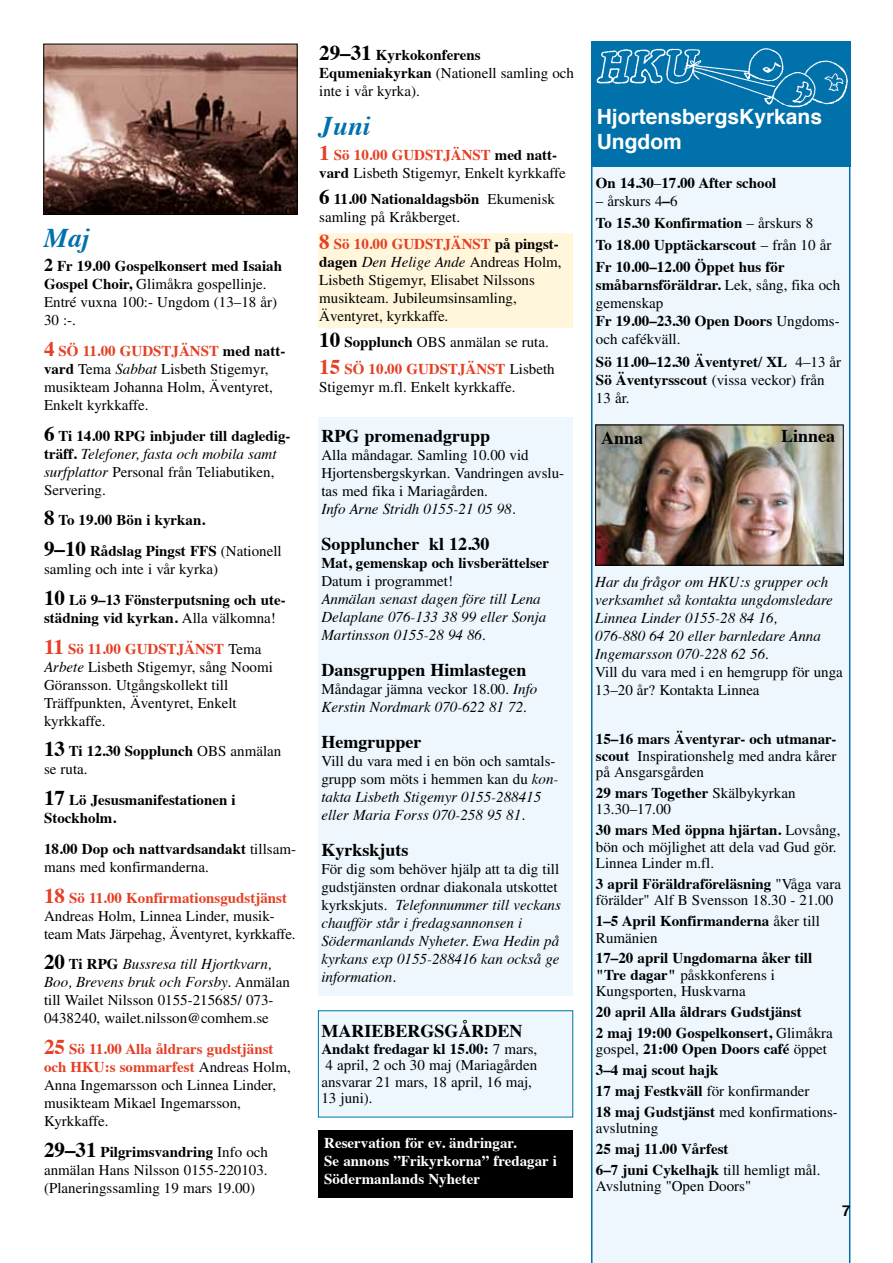
<style>
.page{position:relative;width:893px;height:1263px;background:#fff}
.page>*{position:absolute;margin:0;border:0;box-sizing:border-box;transform-origin:0 0}
.t1{font:italic 700 27px "Times";color:#0071ab}
.t2{font:700 21px/25.2px "Helvetica";color:#fff}
.t3{font:700 18px "Times";color:#000}
.t4{font:15px/18px "Times";color:#000}
.t5{font:italic 15px/18px "Times";color:#000}
.t6{font:700 15px/20.7px "Times";color:#000}
.t7{font:700 15px/18px "Times";color:#fff}
.t8{font:700 15px "Helvetica";color:#000}
.s1{font-weight:700;font-size:18px}
.s2{font-weight:700}
.s3{font-weight:700;font-size:21px;color:#e53f24}
.s4{font-weight:700;color:#e53f24}
.s5{font-style:italic}
.s6{font-weight:700;font-style:normal;font-size:21px}
.s7{font-weight:700;font-style:normal}
.s8{font-style:normal}
.s9{font-size:21px}
.s10{font-weight:400}
.s11{font-size:21px;color:#e53f24}
.s12{color:#e53f24}
.s13{font-weight:700;font-size:21px}
</style>
<div class="page">
<div style="left:319px;top:233px;width:254px;height:95px;background:#fff6db"></div>
<div style="left:318px;top:1010px;width:255px;height:107px;background:#edf7fd"></div>
<div style="left:591px;top:167px;width:259px;height:1096px;background:#edf7fd"></div>
<div style="left:591px;top:41px;width:259px;height:126px;background:#0071ab"></div>
<div style="left:318px;top:417px;width:255px;height:579px;background:#edf7fd"></div>
<div style="left:318px;top:1130px;width:255px;height:68px;background:#000"></div>
<img style="left:597px;top:427px;width:245px;height:137px">
<div style="left:595px;top:425px;width:249px;height:141px;border:1px solid #000"></div>
<img style="left:596px;top:48px;width:252px;height:60px">
<img style="left:45px;top:46px;width:251px;height:167px">
<div style="left:43px;top:44px;width:255px;height:171px;border:1px solid #000"></div>
<h1 class="t1" style="left:44px;top:212px;width:47px">Maj</h1>
<p class="t4" style="left:44px;top:257px;width:240px"><span class="s1">2</span> <span class="s2">Fr 19.00 Gospelkonsert med Isaiah<br>Gospel Choir,</span> Glimåkra gospellinje.<br>Entré vuxna 100:- Ungdom (13–18 år)<br>30 :-.</p>
<p class="t4" style="left:44px;top:342px;width:243px"><span class="s3">4</span> <span class="s4">SÖ 11.00 Gudstjänst</span> <span class="s2">med natt&shy;vard</span> Tema <span class="s5">Sabbat</span> Lisbeth Stigemyr, musikteam Johanna Holm, Äventyret,<br>Enkelt kyrkkaffe.</p>
<p class="t5" style="left:44px;top:426px;width:248px"><span class="s6">6</span> <span class="s7">Ti 14.00 RPG inbjuder till dagledig&shy;träff.</span> Telefoner, fasta och mobila samt surfplattor <span class="s8">Personal från Teliabutiken, Servering.</span></p>
<p class="t6" style="left:44px;top:503px;width:239px;line-height:30.8px"><span class="s9">8</span> To 19.00 Bön i kyrkan.<br><span class="s9">9–10</span> Rådslag Pingst FFS <span class="s10">(Nationell</span></p>
<p class="t6" style="left:44px;top:552px;width:243px;line-height:30.8px"><span class="s10">samling och inte i vår kyrka)<br></span><span class="s9">10</span> Lö 9–13 Fönsterputsning och ute-</p>
<p class="t6" style="left:44px;top:601px;width:233px;line-height:30.8px">städning vid kyrkan. <span class="s10">Alla välkomna!<br></span><span class="s11">11</span> <span class="s12">Sö 11.00 Gudstjänst</span> <span class="s10">Tema</span></p>
<p class="t4" style="left:44px;top:657px;width:230px"><span class="s5">Arbete</span> Lisbeth Stigemyr, sång Noomi<br>Göransson. Utgångskollekt till<br>Träffpunkten, Äventyret, Enkelt kyrkkaffe.</p>
<p class="t4" style="left:44px;top:742px;width:239px"><span class="s13">13</span> <span class="s2">Ti 12.30 Sopplunch</span> OBS anmälan se ruta.</p>
<p class="t6" style="left:44px;top:789px;width:193px;line-height:18px"><span class="s9">17</span> Lö Jesusmanifestationen i<br>Stockholm.</p>
<p class="t4" style="left:44px;top:840px;width:253px"><span class="s2">18.00 Dop och nattvardsandakt</span> tillsam&shy;mans med konfirmanderna.</p>
<p class="t4" style="left:44px;top:889px;width:253px"><span class="s3">18</span> <span class="s4">Sö 11.00 Konfirmationsgudstjänst<br></span>Andreas Holm, Linnea Linder, musik&shy;team Mats Järpehag, Äventyret, kyrkkaffe.</p>
<p class="t4" style="left:44px;top:955px;width:247px"><span class="s13">20</span> <span class="s2">Ti RPG</span> <span class="s5">Bussresa till Hjortkvarn, Boo, Brevens bruk och Forsby.</span> Anmälan till Wailet Nilsson 0155-215685/ 073- 0438240, wailet.nilsson@comhem.se</p>
<p class="t4" style="left:44px;top:1040px;width:248px"><span class="s3">25</span> <span class="s4">Sö 11.00 Alla åldrars gudstjänst och HKU:s sommarfest</span> Andreas Holm,<br>Anna Ingemarsson och Linnea Linder, musikteam Mikael Ingemarsson,<br>Kyrkkaffe.</p>
<p class="t4" style="left:44px;top:1143px;width:226px;text-align:justify"><span class="s13">29–31</span> <span class="s2">Pilgrimsvandring</span> Info och anmälan Hans Nilsson 0155-220103. (Planeringssamling 19 mars 19.00)</p>
<p class="t4" style="left:319px;top:45px;width:256px"><span class="s13">29–31</span> <span class="s2">Kyrkokonferens<br>Equmeniakyrkan</span> (Nationell samling och inte i vår kyrka).</p>
<h1 class="t1" style="left:319px;top:101px;width:53px">Juni</h1>
<p class="t4" style="left:319px;top:146px;width:248px"><span class="s3">1</span> <span class="s4">Sö 10.00 Gudstjänst</span> <span class="s2">med natt&shy;vard</span> Lisbeth Stigemyr, Enkelt kyrkkaffe</p>
<p class="t4" style="left:319px;top:190px;width:237px"><span class="s13">6</span> <span class="s2">11.00 Nationaldagsbön</span> Ekumenisk samling på Kråkberget.</p>
<p class="t4" style="left:319px;top:235px;width:244px"><span class="s3">8</span> <span class="s4">Sö 10.00 Gudstjänst</span> <span class="s2">på pingst&shy;dagen</span> <span class="s5">Den Helige Ande</span> Andreas Holm,<br>Lisbeth Stigemyr, Elisabet Nilssons musikteam. Jubileumsinsamling,<br>Äventyret, kyrkkaffe.</p>
<p class="t4" style="left:319px;top:329px;width:237px;line-height:26.5px"><span class="s13">10</span> <span class="s2">Sopplunch</span> OBS anmälan se ruta.<br><span class="s3">15</span> <span class="s4">Sö 10.00 Gudstjänst</span> Lisbeth</p>
<p class="t4" style="left:319px;top:378px;width:198px">Stigemyr m.fl. Enkelt kyrkkaffe.</p>
<p class="t3" style="left:321px;top:419px;width:170px">RPG promenadgrupp</p>
<p class="t4" style="left:321px;top:446px;width:244px">Alla måndagar. Samling 10.00 vid<br>Hjortensbergskyrkan. Vandringen avslu&shy;tas med fika i Mariagården.</p>
<p class="t5" style="left:321px;top:499px;width:196px">Info Arne Stridh 0155-21 05 98.</p>
<p class="t3" style="left:321px;top:527px;width:170px">Soppluncher kl 12.30</p>
<p class="t6" style="left:321px;top:551px;width:229px">Mat, gemenskap och livsberättelser</p>
<p class="t4" style="left:321px;top:572px;width:133px">Datum i programmet!</p>
<p class="t5" style="left:321px;top:589px;width:226px">Anmälan senast dagen före till Lena<br>Delaplane 076-133 38 99 eller Sonja<br>Martinsson 0155-28 94 86<span class="s8">.</span></p>
<p class="t3" style="left:321px;top:653px;width:206px">Dansgruppen Himlastegen</p>
<p class="t5" style="left:321px;top:679px;width:218px"><span class="s8">Måndagar jämna veckor 18.00.</span> Info<br>Kerstin Nordmark 070-622 81 72<span class="s8">.</span></p>
<p class="t3" style="left:321px;top:725px;width:101px">Hemgrupper</p>
<p class="t5" style="left:321px;top:751px;width:239px"><span class="s8">Vill du vara med i en bön och samtals&shy;grupp som möts i hemmen kan du</span> kon&shy;takta Lisbeth Stigemyr 0155-288415 eller Maria Forss 070-258 95 81.</p>
<p class="t3" style="left:321px;top:833px;width:89px">Kyrkskjuts</p>
<p class="t5" style="left:321px;top:859px;width:241px"><span class="s8">För dig som behöver hjälp att ta dig till gudstjänsten ordnar diakonala utskottet kyrkskjuts.</span> Telefonnummer till veckans chaufför står i fredagsannonsen i Södermanlands Nyheter. Ewa Hedin på kyrkans exp 0155-288416 kan också ge information.</p>
<p class="t3" style="left:321px;top:1014px;width:64px">Mariebergsg</p>
<p class="t3" style="left:458px;top:1014px;width:65px">ården</p>
<p class="t4" style="left:321px;top:1040px;width:217px;line-height:16.5px"><span class="s2">Andakt fredagar kl 15.00:</span> 7 mars,<br>4 april, 2 och 30 maj (Mariagården ansvarar 21 mars, 18 april, 16 maj,<br>13 juni).</p>
<p class="t7" style="left:324px;top:1132px;width:234px">Reservation för ev. ändringar.<br>Se annons ”Frikyrkorna” fredagar i<br>Södermanlands Nyheter</p>
<h2 class="t2" style="left:597px;top:104px;width:227px">HjortensbergsKyrkans<br>Ungdom</h2>
<p class="t6" style="left:596px;top:171px;width:182px">On 14.30<span class="s10">–</span>17.00 After school</p>
<p class="t6" style="left:596px;top:188px;width:237px;line-height:22.2px"><span class="s10">– årskurs 4</span>–<span class="s10">6<br></span>To 15.30 Konfirmation <span class="s10">– årskurs 8<br></span>To 18.00 Upptäckarscout <span class="s10">– från 10 år<br></span>Fr 10.00–12.00 Öppet hus för</p>
<p class="t4" style="left:596px;top:276px;width:246px"><span class="s2">småbarnsföräldrar.</span> Lek, sång, fika och gemenskap<br><span class="s2">Fr 19.00–23.30 Open Doors</span> Ungdoms&shy;och cafékväll.</p>
<p class="t6" style="left:596px;top:351px;width:247px;line-height:18px">Sö 11.00–12.30 Äventyret/ XL <span class="s10">4–13 år<br></span>Sö Äventyrsscout <span class="s10">(vissa veckor) från<br>13 år.</span></p>
<p class="t3" style="left:601px;top:421px;width:44px">Anna</p>
<p class="t3" style="left:781px;top:419px;width:56px">Linnea</p>
<p class="t5" style="left:595px;top:572px;width:249px">Har du frågor om HKU:s grupper och verksamhet så kontakta ungdomsledare<br>Linnea Linder 0155-28 84 16,<br>076-880 64 20 eller barnledare Anna<br>Ingemarsson 070-228 62 56<span class="s8">.<br>Vill du vara med i en hemgrupp för unga<br>13–20 år? Kontakta Linnea</span></p>
<p class="t4" style="left:596px;top:731px;width:242px;line-height:16.5px;text-align:justify"><span class="s2">15–16 mars Äventyrar- och utmanar&shy;scout</span> Inspirationshelg med andra kårer på Ansgarsgården</p>
<p class="t4" style="left:596px;top:784px;width:201px;line-height:16.5px"><span class="s2">29 mars Together</span> Skälbykyrkan<br>13.30–17.00</p>
<p class="t4" style="left:596px;top:822px;width:246px;line-height:16.5px"><span class="s2">30 mars Med öppna hjärtan.</span> Lovsång, bön och möjlighet att dela vad Gud gör.<br>Linnea Linder m.fl.</p>
<p class="t4" style="left:596px;top:875px;width:247px;line-height:16.5px"><span class="s2">3 april Föräldraföreläsning</span> "Våga vara förälder" Alf B Svensson 18.30 - 21.00</p>
<p class="t6" style="left:596px;top:911px;width:225px;line-height:16.5px">1–5 April Konfirmanderna <span class="s10">åker till<br>Rumänien</span></p>
<p class="t6" style="left:596px;top:948px;width:218px;line-height:16.5px">17–20 april Ungdomarna åker till "Tre dagar" <span class="s10">påskkonferens i<br>Kungsporten, Huskvarna</span></p>
<p class="t6" style="left:596px;top:1000px;width:238px">20 april Alla åldrars Gudstjänst<br>2 maj 19:00 Gospelkonsert, <span class="s10">Glimåkra</span></p>
<p class="t6" style="left:596px;top:1037px;width:243px"><span class="s10">gospel,</span> 21:00 Open Doors café <span class="s10">öppet<br></span>3–4 maj scout hajk<br>17 maj Festkväll <span class="s10">för konfirmander<br></span>18 maj Gudstjänst <span class="s10">med konfirmations-</span></p>
<p class="t4" style="left:596px;top:1119px;width:64px">avslutning</p>
<p class="t6" style="left:596px;top:1137px;width:226px">25 maj 11.00 Vårfest<br>6–7 juni Cykelhajk <span class="s10">till hemligt mål.</span></p>
<p class="t4" style="left:596px;top:1177px;width:157px">Avslutning "Open Doors"</p>
<p class="t8" style="left:842px;top:1198px;width:10px">7</p>
</div>
